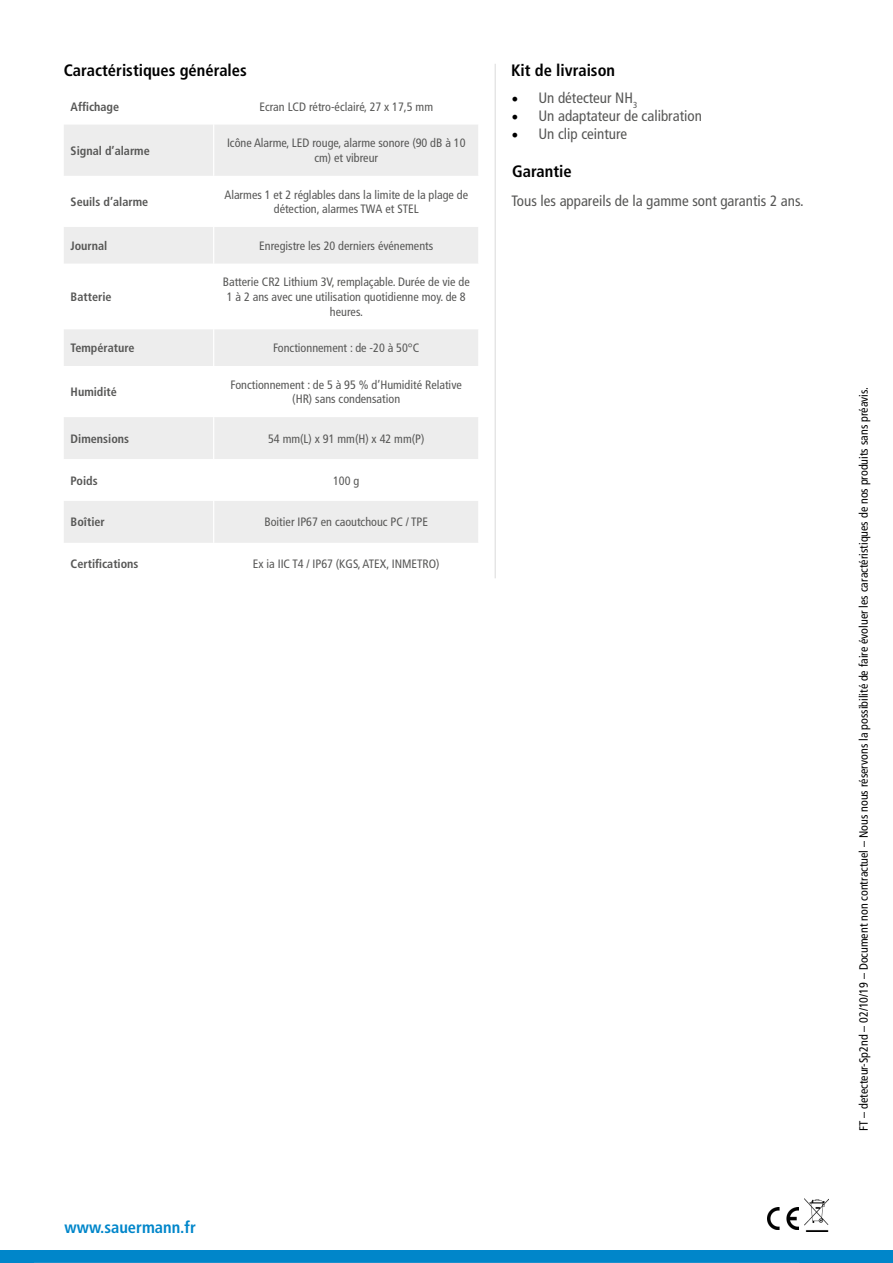
<style>
.page{position:relative;width:893px;height:1263px;background:#fff}
.page>*{position:absolute;margin:0;border:0;box-sizing:border-box;transform-origin:0 0}
.t1{font:700 condensed 16.5px "Frutiger LT Std";color:#000}
.t2{font:700 condensed 16.5px "Frutiger LT Std";color:#0086ca}
.t3{font:condensed 15px "Frutiger LT Std";color:#575756}
.t4{font:condensed 12.15px/14.5px "Frutiger LT Std";color:#575756;text-align:center}
.t5{font:700 condensed 12.15px "Frutiger LT Std";color:#575756}
.t6{font:condensed 12px "Frutiger LT Std";color:#000}
.s1{font-family:"Minion Pro";font-stretch:normal;font-size:18px;color:#000}
</style>
<div class="page">
<svg style="left:64px;top:125px;width:414px;height:418px"></svg>
<hr style="left:213px;top:125px;width:1px;height:51px;background:#fff">
<hr style="left:213px;top:176px;width:1px;height:51px;background:#fff">
<hr style="left:213px;top:227px;width:1px;height:37px;background:#fff">
<hr style="left:213px;top:264px;width:1px;height:65px;background:#fff">
<hr style="left:213px;top:329px;width:1px;height:37px;background:#fff">
<hr style="left:213px;top:366px;width:1px;height:51px;background:#fff">
<hr style="left:213px;top:417px;width:1px;height:42px;background:#fff">
<hr style="left:213px;top:459px;width:1px;height:42px;background:#fff">
<hr style="left:213px;top:501px;width:1px;height:42px;background:#fff">
<hr style="left:495px;top:64px;width:1px;height:514px;background:#dadada">
<img style="left:767px;top:1207px;width:32px;height:22px">
<img style="left:804px;top:1199px;width:24px;height:32px">
<div style="left:0;top:1251px;width:893px;height:12px;background:#0086ca"></div>
<hr style="left:34px;top:1262px;width:765px;height:1px;background:#dadada">
<h1 class="t1" style="left:64px;top:61px;width:185px">Caractéristiques générales</h1>
<h1 class="t1" style="left:511px;top:61px;width:106px">Kit de livraison</h1>
<p class="t5" style="left:71px;top:99px;width:50px">Affichage</p>
<p class="t4" style="left:259px;top:99px;width:175px">Ecran LCD rétro-éclairé, 27 x 17,5 mm</p>
<p class="t5" style="left:71px;top:143px;width:81px">Signal d’alarme</p>
<p class="t4" style="left:227px;top:136px;width:240px">Icône Alarme, LED rouge, alarme sonore (90 dB à 10 cm) et vibreur</p>
<p class="t5" style="left:71px;top:194px;width:79px">Seuils d’alarme</p>
<p class="t4" style="left:224px;top:187px;width:245px">Alarmes 1 et 2 réglables dans la limite de la plage de détection, alarmes TWA et STEL</p>
<p class="t5" style="left:71px;top:238px;width:38px">Journal</p>
<p class="t4" style="left:259px;top:238px;width:176px">Enregistre les 20 derniers événements</p>
<p class="t5" style="left:71px;top:290px;width:42px">Batterie</p>
<p class="t4" style="left:223px;top:275px;width:248px">Batterie CR2 Lithium 3V, remplaçable. Durée de vie de<br>1 à 2 ans avec une utilisation quotidienne moy. de 8 heures.</p>
<p class="t5" style="left:71px;top:341px;width:65px">Température</p>
<p class="t4" style="left:273px;top:341px;width:148px">Fonctionnement : de -20 à 50°C</p>
<p class="t5" style="left:71px;top:385px;width:48px">Humidité</p>
<p class="t4" style="left:231px;top:377px;width:233px">Fonctionnement : de 5 à 95 % d’Humidité Relative (HR) sans condensation</p>
<p class="t5" style="left:71px;top:431px;width:60px">Dimensions</p>
<p class="t4" style="left:268px;top:431px;width:158px">54 mm(L) x 91 mm(H) x 42 mm(P)</p>
<p class="t5" style="left:71px;top:473px;width:28px">Poids</p>
<p class="t4" style="left:333px;top:473px;width:28px">100 g</p>
<p class="t5" style="left:71px;top:515px;width:36px">Boîtier</p>
<p class="t4" style="left:264px;top:515px;width:165px">Boitier IP67 en caoutchouc PC / TPE</p>
<p class="t5" style="left:71px;top:557px;width:69px">Certifications</p>
<p class="t4" style="left:253px;top:557px;width:188px">Ex ia IIC T4 / IP67 (KGS, ATEX, INMETRO)</p>
<p class="t3" style="left:511px;top:89px;width:127px"><span class="s1">•</span> Un détecteur NH<sub>3</sub></p>
<p class="t3" style="left:511px;top:107px;width:192px"><span class="s1">•</span> Un adaptateur de calibration</p>
<p class="t3" style="left:511px;top:125px;width:117px"><span class="s1">•</span> Un clip ceinture</p>
<h1 class="t1" style="left:512px;top:162px;width:61px">Garantie</h1>
<p class="t3" style="left:511px;top:192px;width:294px">Tous les appareils de la gamme sont garantis 2 ans.</p>
<h1 class="t2" style="left:65px;top:1217px;width:133px">www.sauermann.fr</h1>
<p class="t6" style="left:857px;top:1131px;width:745px;rotate:-90deg">FT – detecteur-Sp2nd – 02/10/19 – Document non contractuel – Nous nous réservons la possibilité de faire évoluer les caractéristiques de nos produits sans préavis.</p>
</div>
